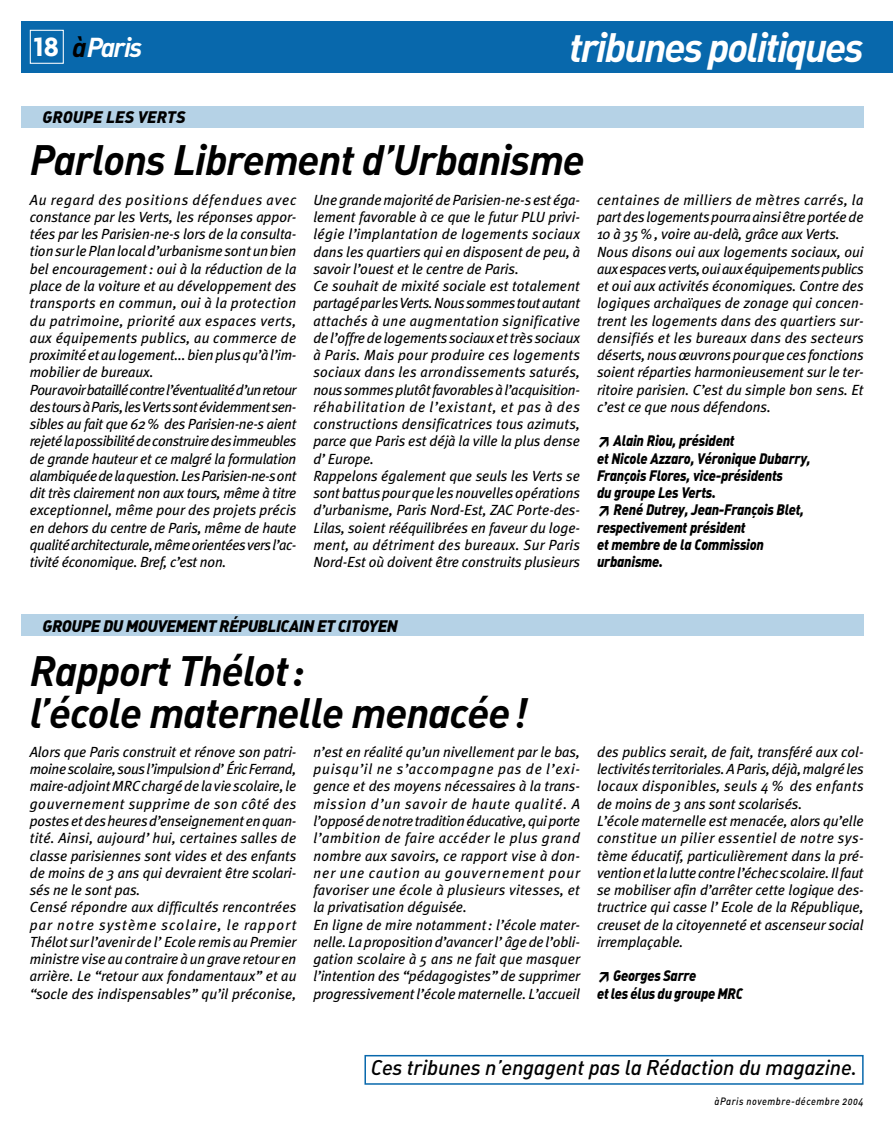
<style>
.page{position:relative;width:893px;height:1127px;background:#fff}
.page>*{position:absolute;margin:0;border:0;box-sizing:border-box;transform-origin:0 0}
.t1{font:42px/42px "DIN Bold Italic Alt";letter-spacing:-.025em;color:#000}
.t2{font:40.5px "DIN Bold Italic Alt";letter-spacing:-.05em;color:#fff}
.t3{font:27px "DIN Bold Italic Alt";letter-spacing:-.06em;color:#fff}
.t4{font:21px "DIN Medium Italic Alt";letter-spacing:-.01em;color:#000}
.t5{font:16.5px "DIN Black Italic Alt";letter-spacing:-.025em;color:#000}
.t6{font:16.5px "DIN Black Italic Alt";color:#000}
.t7{font:15px/17.2px "DIN Black Italic Alt";letter-spacing:-.015em;color:#000;scale:.9 1}
.t8{font:italic 14.7px/17.2px "Meta Plus";letter-spacing:-.005em;color:#000}
.t9{font:10.5px "DIN Medium Italic Alt";letter-spacing:.055em;color:#000;scale:.9 1}
.s1{font-family:"Agenda";font-weight:700;font-size:28.5px}
.s2{color:#000}
</style>
<div class="page">
<div style="left:21px;top:21px;width:871px;height:51px;background:#0868ac"></div>
<div style="left:30px;top:30px;width:34px;height:34px;border:1px solid #fff"></div>
<div style="left:364px;top:1054px;width:499px;height:30px;border:2px solid #0868ac"></div>
<div style="left:21px;top:106px;width:842px;height:22px;background:#b5d2e6"></div>
<div style="left:21px;top:614px;width:842px;height:22px;background:#b5d2e6"></div>
<h3 class="t3" style="left:34px;top:37px;width:110px"><span class="s1">18</span> <span class="s2">à</span>Paris</h3>
<h2 class="t2" style="left:569px;top:33px;width:296px">tribunes politiques</h2>
<p class="t6" style="left:43px;top:111px;width:144px">GROUPE LES VERTS</p>
<h1 class="t1" style="left:30px;top:142px;width:556px">Parlons Librement d’Urbanisme</h1>
<p class="t8" style="left:30px;top:192px;width:268px">Au regard des positions défendues avec constance par les Verts, les réponses appor&shy;tées par les Parisien-ne-s lors de la consulta&shy;tion sur le Plan local d’urbanisme sont un bien bel encouragement : oui à la réduction de la place de la voiture et au développement des transports en commun, oui à la protection du patrimoine, priorité aux espaces verts, aux équipements publics, au commerce de proximité et au logement... bien plus qu’à l’im&shy;mobilier de bureaux.<br>Pour avoir bataillé contre l’éventualité d’un retour des tours à Paris, les Verts sont évidemment sen&shy;sibles au fait que 62% des Parisien-ne-s aient rejeté la possibilité de construire des immeubles de grande hauteur et ce malgré la formulation alambiquée de la question. Les Parisien-ne-s ont dit très clairement non aux tours, même à titre exceptionnel, même pour des projets précis en dehors du centre de Paris, même de haute qualité architecturale, même orientées vers l’ac&shy;tivité économique. Bref, c’est non.</p>
<p class="t8" style="left:313px;top:192px;width:268px">Une grande majorité de Parisien-ne-s est éga&shy;lement favorable à ce que le futur PLU privi&shy;légie l’implantation de logements sociaux dans les quartiers qui en disposent de peu, à savoir l’ouest et le centre de Paris.<br>Ce souhait de mixité sociale est totalement partagé par les Verts. Nous sommes tout autant attachés à une augmentation significative de l’offre de logements sociaux et très sociaux à Paris. Mais pour produire ces logements sociaux dans les arrondissements saturés, nous sommes plutôt favorables à l’acquisition&shy;réhabilitation de l’existant, et pas à des constructions densificatrices tous azimuts, parce que Paris est déjà la ville la plus dense d’Europe.<br>Rappelons également que seuls les Verts se sont battus pour que les nouvelles opérations d’urbanisme, Paris Nord-Est, ZAC Porte-des-Lilas, soient rééquilibrées en faveur du loge&shy;ment, au détriment des bureaux. Sur Paris Nord-Est où doivent être construits plusieurs</p>
<p class="t8" style="left:597px;top:192px;width:268px">centaines de milliers de mètres carrés, la part des logements pourra ainsi être portée de 10 à 35%, voire au-delà, grâce aux Verts.<br>Nous disons oui aux logements sociaux, oui aux espaces verts, oui aux équipements publics et oui aux activités économiques. Contre des logiques archaïques de zonage qui concen&shy;trent les logements dans des quartiers sur&shy;densifiés et les bureaux dans des secteurs déserts, nous œuvrons pour que ces fonctions soient réparties harmonieusement sur le ter&shy;ritoire parisien. C’est du simple bon sens. Et c’est ce que nous défendons.</p>
<p class="t7" style="left:597px;top:433px;width:239px">&gt; Alain Riou, président<br>et Nicole Azzaro, Véronique Dubarry,<br>François Flores, vice-présidents<br>du groupe Les Verts.<br>&gt; René Dutrey, Jean-François Blet, respectivement président<br>et membre de la Commission urbanisme.</p>
<p class="t5" style="left:43px;top:620px;width:357px">GROUPE DU MOUVEMENT RÉPUBLICAIN ET CITOYEN</p>
<h1 class="t1" style="left:30px;top:653px;width:499px">Rapport Thélot:<br>l’école maternelle menacée!</h1>
<p class="t8" style="left:30px;top:744px;width:268px">Alors que Paris construit et rénove son patri&shy;moine scolaire, sous l’impulsion d’Éric Ferrand, maire-adjoint MRC chargé de la vie scolaire, le gouvernement supprime de son côté des postes et des heures d’enseignement en quan&shy;tité. Ainsi, aujourd’hui, certaines salles de classe parisiennes sont vides et des enfants de moins de 3 ans qui devraient être scolari&shy;sés ne le sont pas.<br>Censé répondre aux difficultés rencontrées par notre système scolaire, le rapport Thélot sur l’avenir de l’Ecole remis au Premier ministre vise au contraire à un grave retour en arrière. Le “retour aux fondamentaux” et au “socle des indispensables” qu’il préconise,</p>
<p class="t8" style="left:313px;top:744px;width:268px">n’est en réalité qu’un nivellement par le bas, puisqu’il ne s’accompagne pas de l’exi&shy;gence et des moyens nécessaires à la trans&shy;mission d’un savoir de haute qualité. A l’opposé de notre tradition éducative, qui porte l’ambition de faire accéder le plus grand nombre aux savoirs, ce rapport vise à don&shy;ner une caution au gouvernement pour favoriser une école à plusieurs vitesses, et la privatisation déguisée.<br>En ligne de mire notamment : l’école mater&shy;nelle. La proposition d’avancer l’âge de l’obli&shy;gation scolaire à 5 ans ne fait que masquer l’intention des “pédagogistes” de supprimer progressivement l’école maternelle. L’accueil</p>
<p class="t8" style="left:597px;top:744px;width:268px">des publics serait, de fait, transféré aux col&shy;lectivités territoriales. A Paris, déjà, malgré les locaux disponibles, seuls 4 % des enfants de moins de 3 ans sont scolarisés.<br>L’école maternelle est menacée, alors qu’elle constitue un pilier essentiel de notre sys&shy;tème éducatif, particulièrement dans la pré&shy;vention et la lutte contre l’échec scolaire. Il faut se mobiliser afin d’arrêter cette logique des&shy;tructrice qui casse l’Ecole de la République, creuset de la citoyenneté et ascenseur social irremplaçable.</p>
<p class="t7" style="left:597px;top:968px;width:164px">&gt; Georges Sarre<br>et les élus du groupe MRC</p>
<h3 class="t4" style="left:371px;top:1060px;width:488px">Ces tribunes n’engagent pas la Rédaction du magazine.</h3>
<p class="t9" style="left:714px;top:1097px;width:167px">àParis novembre-décembre 2004</p>
</div>
